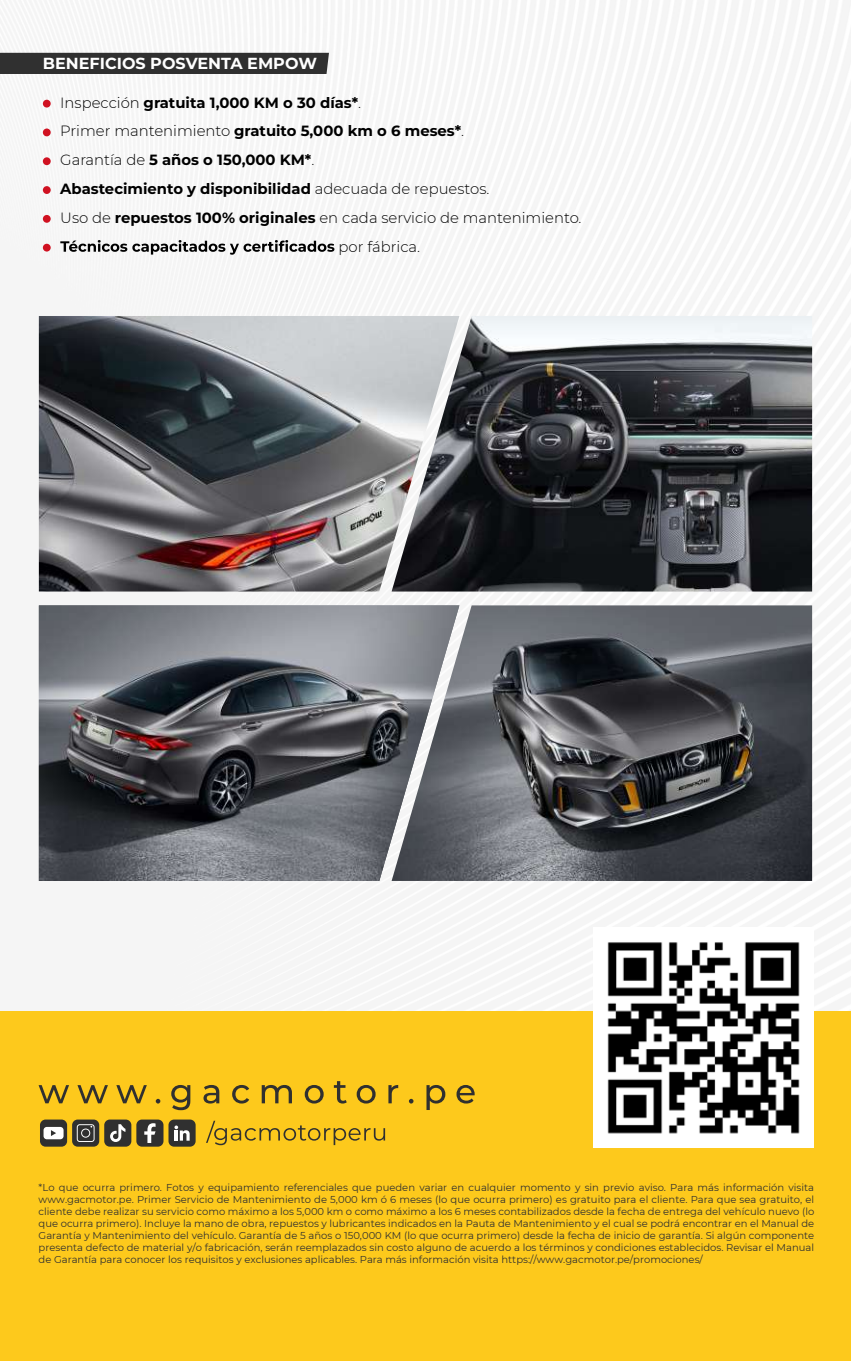
<style>
.page{position:relative;width:851px;height:1361px;background:#fff}
.page>*{position:absolute;margin:0;border:0;box-sizing:border-box;transform-origin:0 0}
.t1{font:700 16px "Montserrat";color:#fff}
.t2{font:700 14.8px "Montserrat";color:#000}
.t3{font:300 14.8px "Montserrat";color:#000}
.t4{font:10px/12px "Montserrat";color:#303030;text-align:justify}
.s1{font-weight:300}
.s2{font-weight:700}
</style>
<div class="page">
<img style="left:0;top:1px;width:850px;height:1011px">
<svg style="left:60px;top:240px;width:274px;height:15px"></svg>
<div style="left:43px;top:100px;width:8px;height:8px;background:#d01121;border-radius:50%"></div>
<div style="left:43px;top:128px;width:8px;height:8px;background:#d01121;border-radius:50%"></div>
<div style="left:43px;top:157px;width:8px;height:8px;background:#d01121;border-radius:50%"></div>
<div style="left:43px;top:186px;width:8px;height:8px;background:#d01121;border-radius:50%"></div>
<div style="left:43px;top:215px;width:8px;height:8px;background:#d01121;border-radius:50%"></div>
<div style="left:43px;top:244px;width:8px;height:8px;background:#d01121;border-radius:50%"></div>
<div style="left:0;top:1012px;width:850px;height:349px;background:#fdc91c"></div>
<svg style="left:39px;top:1085px;width:30px;height:18px"></svg>
<svg style="left:77px;top:1085px;width:31px;height:18px"></svg>
<svg style="left:116px;top:1085px;width:31px;height:18px"></svg>
<svg style="left:156px;top:1099px;width:4px;height:4px"></svg>
<svg style="left:171px;top:1085px;width:19px;height:25px"></svg>
<svg style="left:203px;top:1085px;width:16px;height:18px"></svg>
<svg style="left:232px;top:1085px;width:17px;height:18px"></svg>
<svg style="left:262px;top:1085px;width:30px;height:18px"></svg>
<svg style="left:305px;top:1085px;width:18px;height:18px"></svg>
<svg style="left:334px;top:1081px;width:12px;height:22px"></svg>
<svg style="left:356px;top:1085px;width:19px;height:18px"></svg>
<svg style="left:388px;top:1085px;width:10px;height:18px"></svg>
<svg style="left:409px;top:1099px;width:4px;height:4px"></svg>
<svg style="left:426px;top:1085px;width:19px;height:25px"></svg>
<svg style="left:456px;top:1085px;width:18px;height:18px"></svg>
<div style="left:40px;top:1119px;width:27px;height:27px;background:#303030;border-radius:6px"></div>
<div style="left:72px;top:1119px;width:27px;height:27px;background:#303030;border-radius:6px"></div>
<div style="left:136px;top:1119px;width:27px;height:27px;background:#303030;border-radius:6px"></div>
<div style="left:168px;top:1119px;width:27px;height:27px;background:#303030;border-radius:6px"></div>
<div style="left:104px;top:1119px;width:27px;height:27px;background:#303030;border-radius:6px"></div>
<svg style="left:206px;top:1120px;width:179px;height:25px"></svg>
<svg style="left:44px;top:1127px;width:20px;height:12px"></svg>
<svg style="left:77px;top:1124px;width:18px;height:18px"></svg>
<svg style="left:144px;top:1123px;width:11px;height:20px"></svg>
<svg style="left:174px;top:1125px;width:16px;height:15px"></svg>
<svg style="left:110px;top:1124px;width:15px;height:18px"></svg>
<img style="left:593px;top:927px;width:220px;height:220px">
<div style="left:0;top:53px;width:329px;height:21px;background:#303030"></div>
<img style="left:39px;top:316px;width:352px;height:275px">
<img style="left:391px;top:316px;width:421px;height:275px">
<img style="left:459px;top:605px;width:353px;height:276px">
<img style="left:39px;top:605px;width:420px;height:276px">
<h1 class="t1" style="left:43px;top:52px;width:276px">BENEFICIOS POSVENTA EMPOW</h1>
<h2 class="t2" style="left:60px;top:92px;width:302px"><span class="s1">Inspección</span> gratuita 1,000 KM o 30 días*<span class="s1">.</span></h2>
<h2 class="t2" style="left:60px;top:120px;width:405px"><span class="s1">Primer mantenimiento</span> gratuito 5,000 km o 6 meses*<span class="s1">.</span></h2>
<h2 class="t2" style="left:60px;top:149px;width:255px"><span class="s1">Garantía de</span> 5 años o 150,000 KM*<span class="s1">.</span></h2>
<h2 class="t2" style="left:60px;top:178px;width:430px">Abastecimiento y disponibilidad <span class="s1">adecuada de repuestos.</span></h2>
<h2 class="t3" style="left:60px;top:208px;width:522px">Uso de <span class="s2">repuestos 100% originales</span> en cada servicio de mantenimiento.</h2>
<h2 class="t3" style="left:338px;top:236px;width:83px">por fábrica.</h2>
<p class="t4" style="left:39px;top:1181px;width:777px">*Lo que ocurra primero. Fotos y equipamiento referenciales que pueden variar en cualquier momento y sin previo aviso. Para más información visita www.gacmotor.pe. Primer Servicio de Mantenimiento de 5,000 km ó 6 meses (lo que ocurra primero) es gratuito para el cliente. Para que sea gratuito, el cliente debe realizar su servicio como máximo a los 5,000 km o como máximo a los 6 meses contabilizados desde la fecha de entrega del vehículo nuevo (lo que ocurra primero). Incluye la mano de obra, repuestos y lubricantes indicados en la Pauta de Mantenimiento y el cual se podrá encontrar en el Manual de Garantía y Mantenimiento del vehículo. Garantía de 5 años o 150,000 KM (lo que ocurra primero) desde la fecha de inicio de garantía. Si algún componente presenta defecto de material y/o fabricación, serán reemplazados sin costo alguno de acuerdo a los términos y condiciones establecidos. Revisar el Manual de Garantía para conocer los requisitos y exclusiones aplicables. Para más información visita https://www.gacmotor.pe/promociones/</p>
</div>
